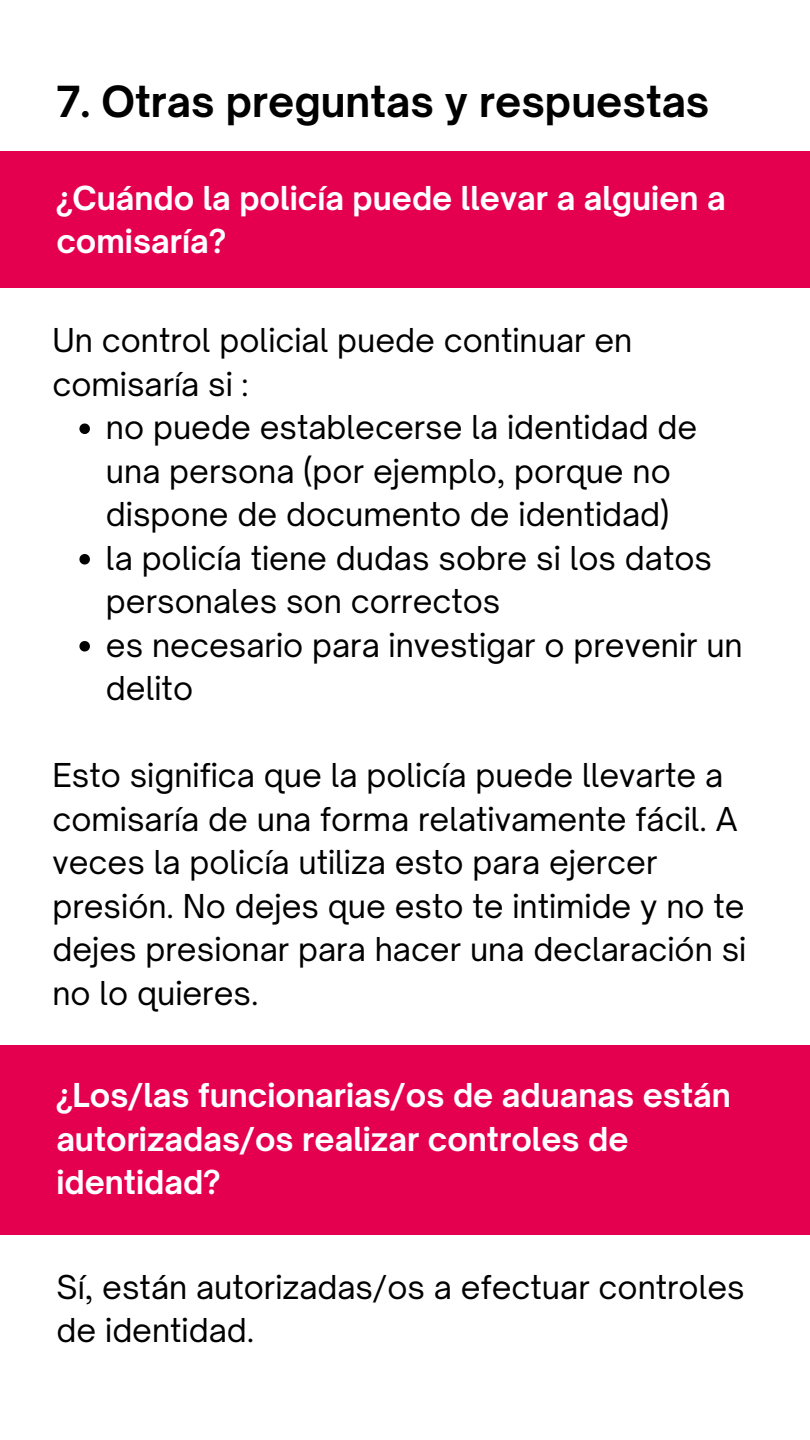
<style>
.page{position:relative;width:810px;height:1440px;background:#fff}
.page>*{position:absolute;margin:0;border:0;box-sizing:border-box;transform-origin:0 0}
.t1{font:700 41px "Open Sauce One";color:#000}
.t2{font:31.5px/43.5px "Open Sauce One";color:#000}
.t3{font:700 31.5px/43.5px "Open Sauce One";color:#fff}
</style>
<div class="page">
<div style="left:0;top:151px;width:810px;height:137px;background:#e5004f"></div>
<svg style="left:79px;top:424px;width:11px;height:10px"></svg>
<svg style="left:79px;top:554px;width:11px;height:11px"></svg>
<svg style="left:79px;top:641px;width:11px;height:11px"></svg>
<div style="left:0;top:1045px;width:810px;height:190px;background:#e5004f"></div>
<p class="t1" style="left:56px;top:76px;width:655px">7. Otras preguntas y respuestas</p>
<p class="t3" style="left:56px;top:176px;width:671px">¿Cuándo la policía puede llevar a alguien a comisaría?</p>
<h1 class="t2" style="left:52px;top:318px;width:581px">Un control policial puede continuar en comisaría si :</h1>
<h2 class="t2" style="left:106px;top:405px;width:593px">no puede establecerse la identidad de una persona (por ejemplo, porque no dispone de documento de identidad)</h2>
<p class="t2" style="left:106px;top:536px;width:608px">la policía tiene dudas sobre si los datos personales son correctos</p>
<p class="t2" style="left:106px;top:623px;width:638px">es necesario para investigar o prevenir un delito</p>
<p class="t2" style="left:52px;top:753px;width:696px">Esto significa que la policía puede llevarte a comisaría de una forma relativamente fácil. A veces la policía utiliza esto para ejercer presión. No dejes que esto te intimide y no te dejes presionar para hacer una declaración si no lo quieres.</p>
<h2 class="t3" style="left:56px;top:1074px;width:676px">¿Los/las funcionarias/os de aduanas están autorizadas/os realizar controles de identidad?</h2>
<p class="t2" style="left:57px;top:1265px;width:690px">Sí, están autorizadas/os a efectuar controles de identidad.</p>
</div>
